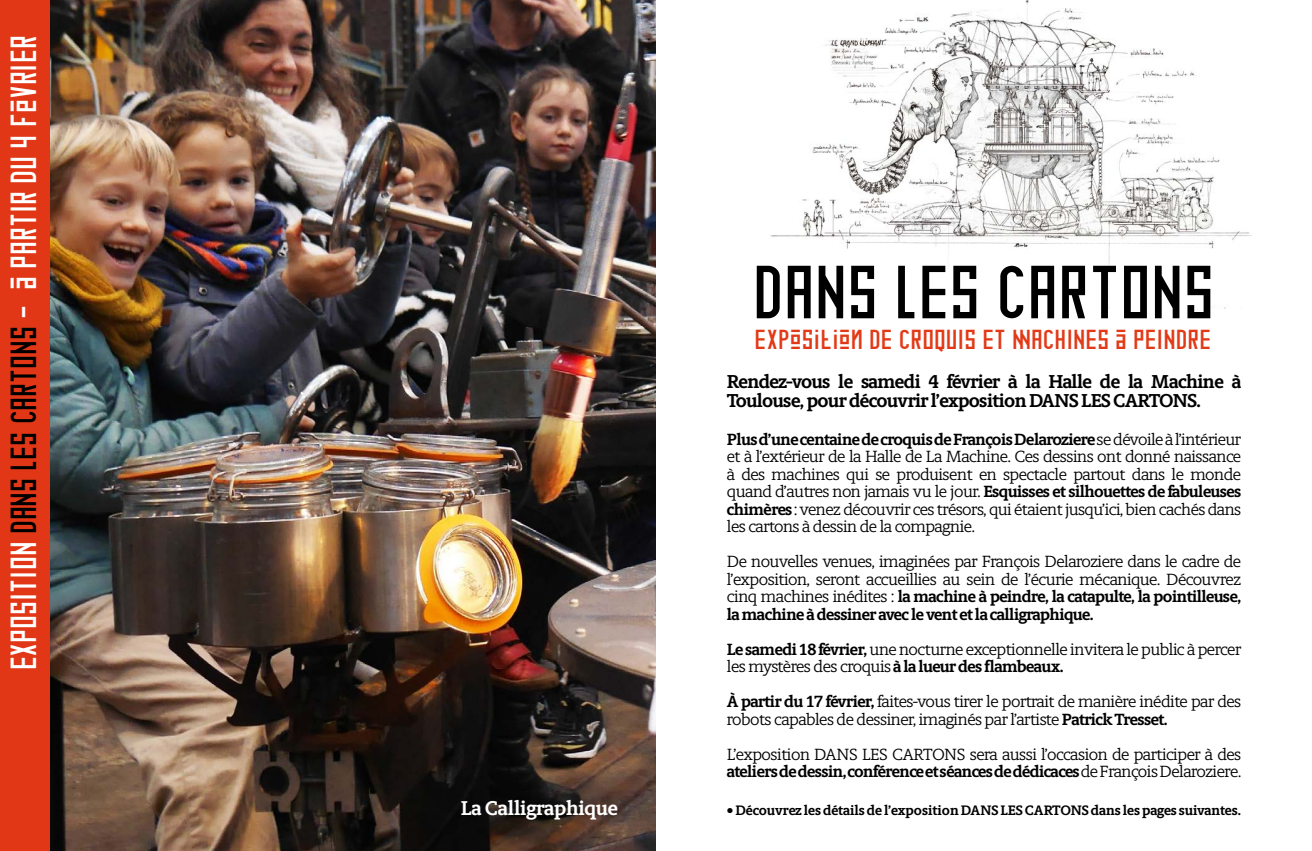
<style>
.page{position:relative;width:1312px;height:851px;background:#fff}
.page>*{position:absolute;margin:0;border:0;box-sizing:border-box;transform-origin:0 0}
.t1{font:75px "LHDM 3";color:#000;scale:1.07 1}
.t2{font:36.25px "LHDM Condensed 3";color:#fff}
.t3{font:27.5px "LHDM 3";color:#e23917;scale:1.11 1}
.t4{font:700 20px "Berlingske Slab";letter-spacing:-.01em;color:#fff}
.t5{font:700 18.75px/18.8px "Berlingske Slab";letter-spacing:-.03em;color:#000}
.t6{font:16.25px/17.5px "Berlingske Slab";letter-spacing:-.03em;color:#000}
.t7{font:700 13.75px "Berlingske Slab";color:#000}
.s1{color:#000}
.s2{font-weight:700}
</style>
<div class="page">
<img style="left:50px;top:0;width:606px;height:850px">
<div style="left:0;top:0;width:50px;height:850px;background:#e13716"></div>
<img style="left:771px;top:0;width:479px;height:308px">
<h2 class="t2" style="left:7px;top:670px;width:636px;rotate:-90deg">EXPOSITION <span class="s1">DANS LES CARTONS</span> - À PARTIR DU 4 FÉVRIER</h2>
<p class="t4" style="left:461px;top:793px;width:158px">La Calligraphique</p>
<h1 class="t1" style="left:752px;top:258px;width:433px">DANS LES CARTONS</h1>
<h3 class="t3" style="left:754px;top:326px;width:412px">EXPOSITION DE CROQUIS ET MACHINES À PEINDRE</h3>
<p class="t5" style="left:726px;top:372px;width:515px">Rendez-vous le samedi 4 février à la Halle de la Machine à<br>Toulouse, pour découvrir l’exposition DANS LES CARTONS.</p>
<p class="t6" style="left:726px;top:429px;width:516px;text-align:justify"><span class="s2">Plus d’une centaine de croquis de François Delaroziere</span> se dévoile à l’intérieur et à l’extérieur de la Halle de La Machine. Ces dessins ont donné naissance à des machines qui se produisent en spectacle partout dans le monde quand d’autres non jamais vu le jour. <span class="s2">Esquisses et silhouettes de fabuleuses chimères</span> : venez découvrir ces trésors, qui étaient jusqu’ici, bien cachés dans les cartons à dessin de la compagnie.</p>
<p class="t6" style="left:726px;top:552px;width:516px;text-align:justify">De nouvelles venues, imaginées par François Delaroziere dans le cadre de l’exposition, seront accueillies au sein de l’écurie mécanique. Découvrez cinq machines inédites : <span class="s2">la machine à peindre, la catapulte, la pointilleuse, la machine à dessiner avec le vent et la calligraphique.</span></p>
<p class="t6" style="left:726px;top:639px;width:515px"><span class="s2">Le samedi 18 février,</span> une nocturne exceptionnelle invitera le public à percer les mystères des croquis <span class="s2">à la lueur des flambeaux.</span></p>
<p class="t6" style="left:726px;top:692px;width:515px"><span class="s2">À partir du 17 février,</span> faites-vous tirer le portrait de manière inédite par des robots capables de dessiner, imaginés par l’artiste <span class="s2">Patrick Tresset.</span></p>
<p class="t6" style="left:726px;top:744px;width:515px">L’exposition DANS LES CARTONS sera aussi l’occasion de participer à des <span class="s2">ateliers de dessin, conférence et séances de dédicaces</span> de François Delaroziere.</p>
<p class="t7" style="left:726px;top:800px;width:515px">• Découvrez les détails de l’exposition DANS LES CARTONS dans les pages suivantes.</p>
</div>
